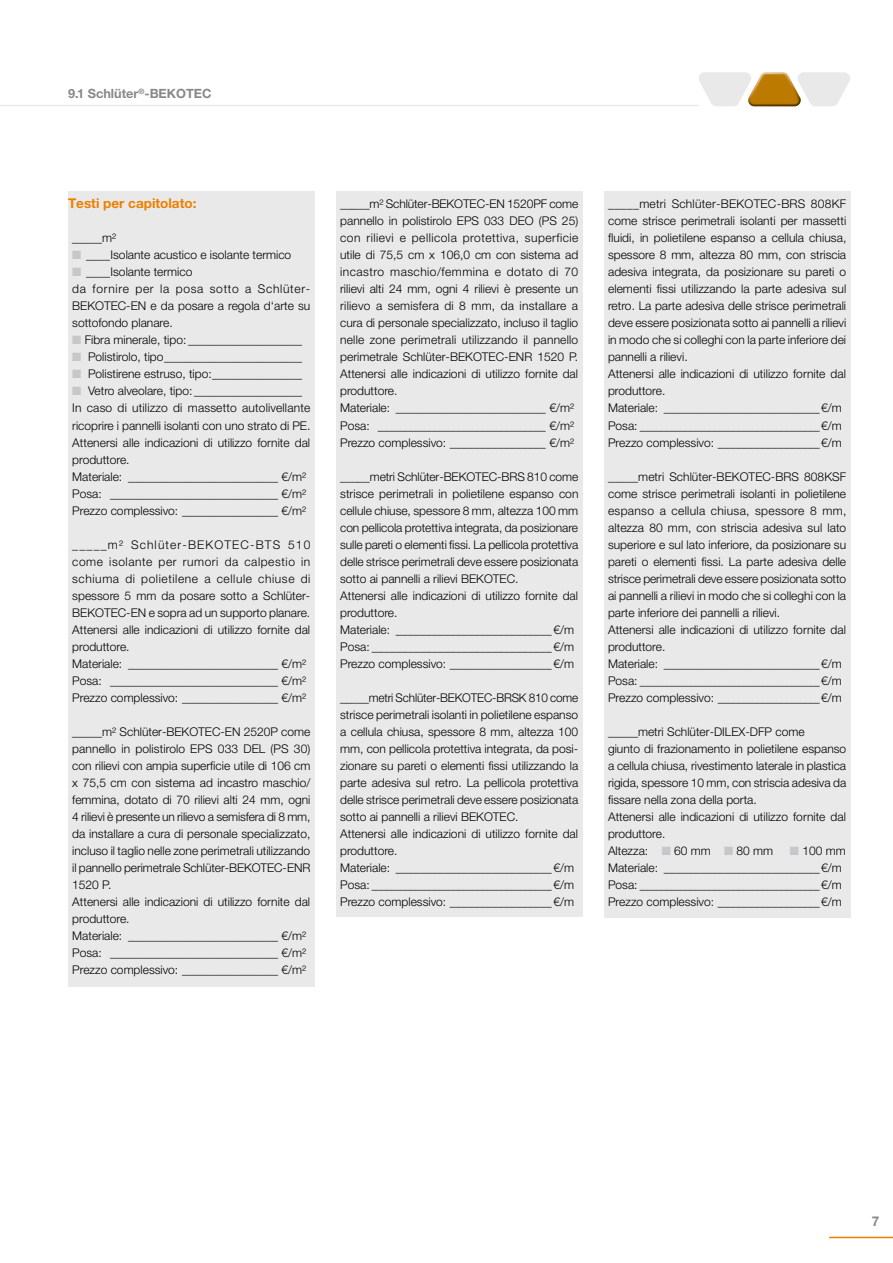
<style>
.page{position:relative;width:893px;height:1263px;background:#fff}
.page>*{position:absolute;margin:0;border:0;box-sizing:border-box;transform-origin:0 0}
.Unter-Überschrift{font:700 13.5px "Helvetica Neue LT Pro";color:#ee7f00}
.Unter-Überschrift-2{font:700 13.5px "Helvetica Neue LT Pro";color:#87888a}
.t1{font:700 12.75px "Helvetica Neue LT Pro";color:#87888a}
.Textbaustein_1__Zeil{font:300 12px/17px "Helvetica Neue LT Pro";color:#000;text-align:justify}
.Textbaustein{font:300 12px "Helvetica Neue LT Pro";color:#000}
</style>
<div class="page">
<hr style="left:0;top:105px;width:699px;height:1px;background:#e9e9ea">
<svg style="left:699px;top:72px;width:151px;height:34px"></svg>
<div style="left:336px;top:191px;width:247px;height:726px;background:#e9e9ea"></div>
<hr style="left:829px;top:1237px;width:64px;height:1px;background:#ee7f00">
<div style="left:68px;top:191px;width:247px;height:796px;background:#e9e9ea"></div>
<div style="left:604px;top:191px;width:246px;height:727px;background:#e9e9ea"></div>
<p class="t1" style="left:68px;top:86px;width:145px">9.1 Schlüter<sup>®</sup>-BEKOTEC</p>
<p class="Unter-Überschrift" style="left:68px;top:195px;width:130px">Testi per capitolato:</p>
<p class="Textbaustein_1__Zeil" style="left:72px;top:229px;width:45px">_____m²</p>
<p class="Textbaustein_1__Zeil" style="left:86px;top:246px;width:207px">____Isolante acustico e isolante termico</p>
<p class="Textbaustein_1__Zeil" style="left:86px;top:263px;width:108px">____Isolante termico</p>
<p class="Textbaustein_1__Zeil" style="left:72px;top:280px;width:240px">da fornire per la posa sotto a Schlüter-BEKOTEC-EN e da posare a regola d‘arte su sottofondo planare.</p>
<p class="Textbaustein" style="left:85px;top:333px;width:219px">Fibra minerale, tipo: ___________________</p>
<p class="Textbaustein" style="left:88px;top:350px;width:215px">Polistirolo, tipo_______________________</p>
<p class="Textbaustein" style="left:88px;top:367px;width:215px">Polistirene estruso, tipo:_______________</p>
<p class="Textbaustein" style="left:88px;top:384px;width:215px">Vetro alveolare, tipo: __________________</p>
<p class="Textbaustein_1__Zeil" style="left:72px;top:399px;width:240px">In caso di utilizzo di massetto autolivellante ricoprire i pannelli isolanti con uno strato di PE.</p>
<p class="Textbaustein_1__Zeil" style="left:72px;top:433px;width:239px">Attenersi alle indicazioni di utilizzo fornite dal produttore.</p>
<p class="Textbaustein" style="left:72px;top:469px;width:235px">Materiale: _________________________ €/m²</p>
<p class="Textbaustein" style="left:72px;top:486px;width:235px">Posa: ____________________________ €/m²</p>
<p class="Textbaustein" style="left:72px;top:503px;width:235px">Prezzo complessivo: ________________ €/m²</p>
<p class="Textbaustein_1__Zeil" style="left:72px;top:536px;width:240px">_____m² Schlüter-BEKOTEC-BTS 510 come isolante per rumori da calpestio in schiuma di polietilene a cellule chiuse di spessore 5 mm da posare sotto a Schlüter-BEKOTEC-EN e sopra ad un supporto planare.</p>
<p class="Textbaustein_1__Zeil" style="left:72px;top:621px;width:239px">Attenersi alle indicazioni di utilizzo fornite dal produttore.</p>
<p class="Textbaustein" style="left:72px;top:656px;width:235px">Materiale: _________________________ €/m²</p>
<p class="Textbaustein" style="left:72px;top:673px;width:235px">Posa: ____________________________ €/m²</p>
<p class="Textbaustein" style="left:72px;top:690px;width:235px">Prezzo complessivo: ________________ €/m²</p>
<p class="Textbaustein_1__Zeil" style="left:72px;top:723px;width:240px">_____m² Schlüter-BEKOTEC-EN 2520P come</p>
<p class="Textbaustein_1__Zeil" style="left:72px;top:740px;width:240px">pannello in polistirolo EPS 033 DEL (PS 30) con rilievi con ampia superficie utile di 106 cm x 75,5 cm con sistema ad incastro maschio/ femmina, dotato di 70 rilievi alti 24 mm, ogni 4 rilievi è presente un rilievo a semisfera di 8 mm, da installare a cura di personale specializzato, incluso il taglio nelle zone perimetrali utilizzando il pannello perimetrale Schlüter-BEKOTEC-ENR 1520 P.</p>
<p class="Textbaustein_1__Zeil" style="left:72px;top:893px;width:239px">Attenersi alle indicazioni di utilizzo fornite dal produttore.</p>
<p class="Textbaustein" style="left:72px;top:928px;width:235px">Materiale: _________________________ €/m²</p>
<p class="Textbaustein" style="left:72px;top:945px;width:235px">Posa: ____________________________ €/m²</p>
<p class="Textbaustein" style="left:72px;top:962px;width:235px">Prezzo complessivo: ________________ €/m²</p>
<p class="Textbaustein_1__Zeil" style="left:340px;top:195px;width:240px">_____m² Schlüter-BEKOTEC-EN 1520PF come</p>
<p class="Textbaustein_1__Zeil" style="left:340px;top:212px;width:240px">pannello in polistirolo EPS 033 DEO (PS 25) con rilievi e pellicola protettiva, superficie utile di 75,5 cm x 106,0 cm con sistema ad incastro maschio/femmina e dotato di 70 rilievi alti 24 mm, ogni 4 rilievi è presente un rilievo a semisfera di 8 mm, da installare a cura di personale specializzato, incluso il taglio nelle zone perimetrali utilizzando il pannello perimetrale Schlüter-BEKOTEC-ENR 1520 P.<br>Attenersi alle indicazioni di utilizzo fornite dal produttore.</p>
<p class="Textbaustein" style="left:340px;top:401px;width:235px">Materiale: _________________________ €/m²</p>
<p class="Textbaustein" style="left:340px;top:418px;width:235px">Posa: ____________________________ €/m²</p>
<p class="Textbaustein" style="left:340px;top:435px;width:235px">Prezzo complessivo: ________________ €/m²</p>
<p class="Textbaustein_1__Zeil" style="left:340px;top:467px;width:240px">_____metri Schlüter-BEKOTEC-BRS 810 come</p>
<p class="Textbaustein_1__Zeil" style="left:340px;top:484px;width:240px">strisce perimetrali in polietilene espanso con cellule chiuse, spessore 8 mm, altezza 100 mm con pellicola protettiva integrata, da posizionare sulle pareti o elementi fissi. La pellicola protettiva delle strisce perimetrali deve essere posizionata sotto ai pannelli a rilievi BEKOTEC.</p>
<p class="Textbaustein_1__Zeil" style="left:340px;top:587px;width:239px">Attenersi alle indicazioni di utilizzo fornite dal produttore.</p>
<p class="Textbaustein" style="left:340px;top:622px;width:235px">Materiale: __________________________€/m</p>
<p class="Textbaustein" style="left:340px;top:639px;width:235px">Posa: ______________________________€/m</p>
<p class="Textbaustein" style="left:340px;top:656px;width:235px">Prezzo complessivo: _________________€/m</p>
<p class="Textbaustein_1__Zeil" style="left:340px;top:689px;width:240px">_____metri Schlüter-BEKOTEC-BRSK 810 come</p>
<p class="Textbaustein_1__Zeil" style="left:340px;top:706px;width:240px">strisce perimetrali isolanti in polietilene espanso a cellula chiusa, spessore 8 mm, altezza 100 mm, con pellicola protettiva integrata, da posi&shy;zionare su pareti o elementi fissi utilizzando la parte adesiva sul retro. La pellicola protettiva delle strisce perimetrali deve essere posizionata sotto ai pannelli a rilievi BEKOTEC.</p>
<p class="Textbaustein_1__Zeil" style="left:340px;top:825px;width:239px">Attenersi alle indicazioni di utilizzo fornite dal produttore.</p>
<p class="Textbaustein" style="left:340px;top:860px;width:235px">Materiale: __________________________€/m</p>
<p class="Textbaustein" style="left:340px;top:877px;width:235px">Posa: ______________________________€/m</p>
<p class="Textbaustein" style="left:340px;top:894px;width:235px">Prezzo complessivo: _________________€/m</p>
<p class="Textbaustein_1__Zeil" style="left:608px;top:195px;width:240px">_____metri Schlüter-BEKOTEC-BRS 808KF come strisce perimetrali isolanti per massetti fluidi, in polietilene espanso a cellula chiusa, spessore 8 mm, altezza 80 mm, con striscia adesiva integrata, da posizionare su pareti o elementi fissi utilizzando la parte adesiva sul retro. La parte adesiva delle strisce perimetrali deve essere posizionata sotto ai pannelli a rilievi in modo che si colleghi con la parte inferiore dei pannelli a rilievi.</p>
<p class="Textbaustein_1__Zeil" style="left:608px;top:365px;width:239px">Attenersi alle indicazioni di utilizzo fornite dal produttore.</p>
<p class="Textbaustein" style="left:608px;top:401px;width:235px">Materiale: __________________________€/m</p>
<p class="Textbaustein" style="left:608px;top:418px;width:235px">Posa: ______________________________€/m</p>
<p class="Textbaustein" style="left:608px;top:435px;width:235px">Prezzo complessivo: _________________€/m</p>
<p class="Textbaustein_1__Zeil" style="left:608px;top:467px;width:240px">_____metri Schlüter-BEKOTEC-BRS 808KSF come strisce perimetrali isolanti in polietilene espanso a cellula chiusa, spessore 8 mm, altezza 80 mm, con striscia adesiva sul lato superiore e sul lato inferiore, da posizionare su pareti o elementi fissi. La parte adesiva delle strisce perimetrali deve essere posizionata sotto ai pannelli a rilievi in modo che si colleghi con la parte inferiore dei pannelli a rilievi.</p>
<p class="Textbaustein_1__Zeil" style="left:608px;top:621px;width:239px">Attenersi alle indicazioni di utilizzo fornite dal produttore.</p>
<p class="Textbaustein" style="left:608px;top:656px;width:235px">Materiale: __________________________€/m</p>
<p class="Textbaustein" style="left:608px;top:673px;width:235px">Posa: ______________________________€/m</p>
<p class="Textbaustein" style="left:608px;top:690px;width:235px">Prezzo complessivo: _________________€/m</p>
<p class="Textbaustein_1__Zeil" style="left:608px;top:723px;width:198px">_____metri Schlüter-DILEX-DFP come</p>
<p class="Textbaustein_1__Zeil" style="left:608px;top:740px;width:240px">giunto di frazionamento in polietilene espanso a cellula chiusa, rivestimento laterale in plastica rigida, spessore 10 mm, con striscia adesiva da fissare nella zona della porta.</p>
<p class="Textbaustein_1__Zeil" style="left:608px;top:808px;width:239px">Attenersi alle indicazioni di utilizzo fornite dal produttore.</p>
<p class="Textbaustein_1__Zeil" style="left:608px;top:842px;width:42px">Altezza:</p>
<p class="Textbaustein_1__Zeil" style="left:674px;top:842px;width:38px">60 mm</p>
<p class="Textbaustein_1__Zeil" style="left:737px;top:842px;width:38px">80 mm</p>
<p class="Textbaustein_1__Zeil" style="left:802px;top:842px;width:45px">100 mm</p>
<p class="Textbaustein" style="left:608px;top:860px;width:235px">Materiale: __________________________€/m</p>
<p class="Textbaustein" style="left:608px;top:877px;width:235px">Posa: ______________________________€/m</p>
<p class="Textbaustein" style="left:608px;top:894px;width:235px">Prezzo complessivo: _________________€/m</p>
<p class="Unter-Überschrift-2" style="left:872px;top:1213px;width:9px">7</p>
</div>
